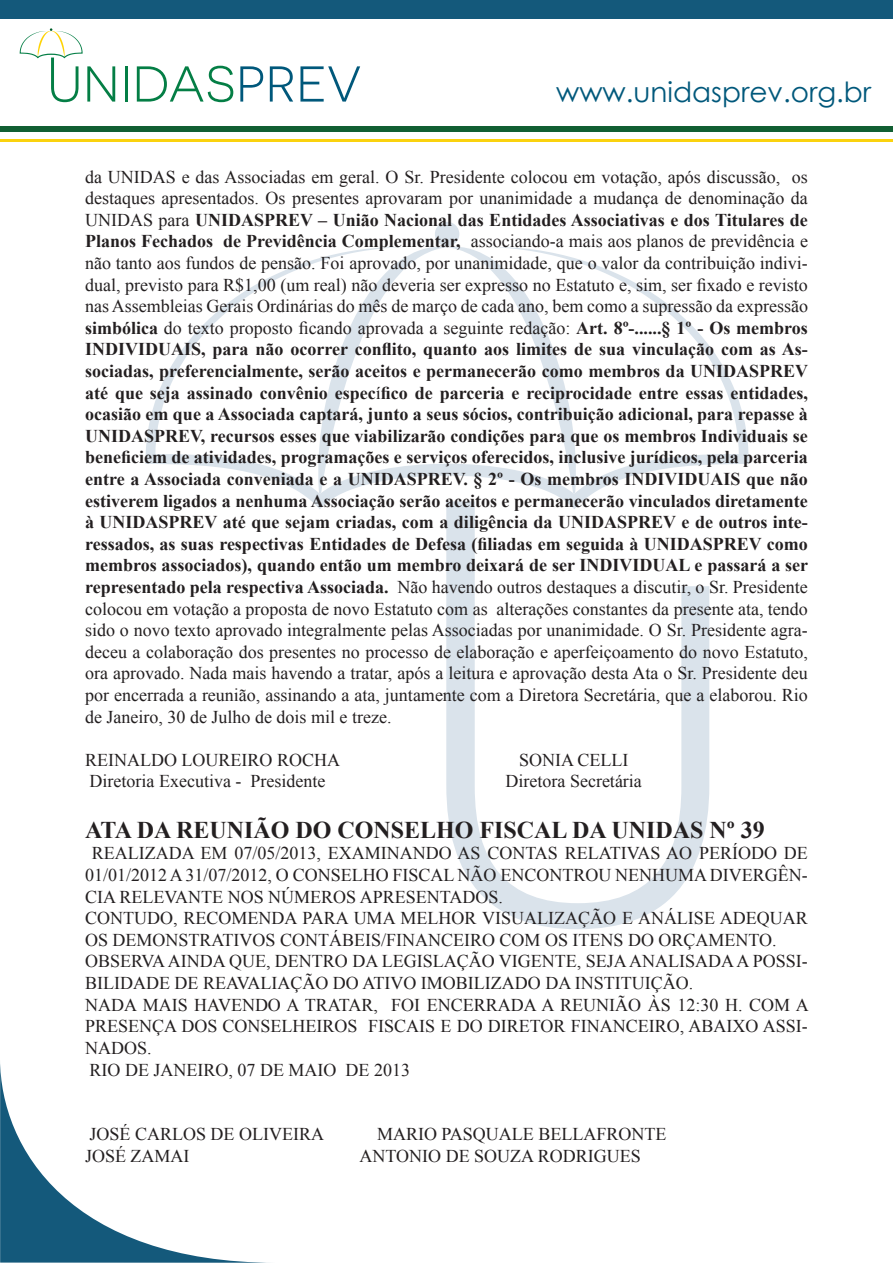
<style>
.page{position:relative;width:893px;height:1263px;background:#fff}
.page>*{position:absolute;margin:0;border:0;box-sizing:border-box;transform-origin:0 0}
.t1{font:27.9px "Century Gothic";color:#00587b}
.t2{font:700 24px "Times New Roman";color:#231f20}
.t3{font:700 18px/21.6px "Times New Roman";color:#231f20;text-align:justify}
.t4{font:18px/21.6px "Times New Roman";color:#231f20}
.s1{font-weight:400}
</style>
<div class="page">
<svg style="left:0;top:1064px;width:269px;height:199px"></svg>
<hr style="left:125px;top:66px;width:2px;height:36px;background:#047e45">
<svg style="left:137px;top:66px;width:96px;height:36px"></svg>
<svg style="left:240px;top:66px;width:23px;height:36px"></svg>
<svg style="left:270px;top:66px;width:23px;height:36px"></svg>
<svg style="left:300px;top:66px;width:60px;height:36px"></svg>
<svg style="left:20px;top:28px;width:95px;height:74px"></svg>
<svg style="left:446px;top:509px;width:263px;height:420px"></svg>
<svg style="left:145px;top:247px;width:604px;height:262px"></svg>
<div style="left:435px;top:222px;width:24px;height:24px;background:#dae3eb;border-radius:50%"></div>
<div style="left:0;top:126px;width:893px;height:5px;background:#115f32"></div>
<hr style="left:0;top:139px;width:893px;height:3px;background:#fad20e">
<div style="left:0;top:0;width:893px;height:18px;background:#14597b"></div>
<h1 class="t1" style="left:556px;top:73px;width:317px">www.unidasprev.org.br</h1>
<p class="t3" style="left:85px;top:165px;width:725px"><span class="s1">da UNIDAS e das Associadas em geral. O Sr. Presidente colocou em votação, após discussão, os destaques apresentados. Os presentes aprovaram por unanimidade a mudança de denominação da UNIDAS para</span> UNIDASPREV – União Nacional das Entidades Associativas e dos Titulares de Planos Fechados de Previdência Complementar, <span class="s1">associando-a mais aos planos de previdência e não tanto aos fundos de pensão. Foi aprovado, por unanimidade, que o valor da contribuição indivi&shy;dual, previsto para R$1,00 (um real) não deveria ser expresso no Estatuto e, sim, ser fixado e revisto nas Assembleias Gerais Ordinárias do mês de março de cada ano, bem como a supressão da expressão </span>simbólica <span class="s1">do texto proposto ficando aprovada a seguinte redação:</span> Art. 8º-......§ 1º - Os membros INDIVIDUAIS, para não ocorrer conflito, quanto aos limites de sua vinculação com as As&shy;sociadas, preferencialmente, serão aceitos e permanecerão como membros da UNIDASPREV até que seja assinado convênio espec<span class="s1">í</span>fico de parceria e reciprocidade entre essas entidades, ocasião em que a Associada captará, junto a seus sócios, contribuição adicional, para repasse à UNIDASPREV, recursos esses que viabilizarão condições para que os membros Individuais se beneficiem de atividades, programações e serviços oferecidos, inclusive jurídicos, pela parceria entre a Associada conveniada e a UNIDASPREV. § 2º - Os membros INDIVIDUAIS que não estiverem ligados a nenhuma Associação serão aceitos e permanecerão vinculados diretamente à UNIDASPREV até que sejam criadas, com a diligência da UNIDASPREV e de outros inte&shy;ressados, as suas respectivas Entidades de Defesa (filiadas em seguida à UNIDASPREV como membros associados), quando então um membro deixará de ser INDIVIDUAL e passará a ser representado pela respectiva Associada. <span class="s1">Não havendo outros destaques a discutir, o Sr. Presidente colocou em votação a proposta de novo Estatuto com as alterações constantes da presente ata, tendo sido o novo texto aprovado integralmente pelas Associadas por unanimidade. O Sr. Presidente agra&shy;deceu a colaboração dos presentes no processo de elaboração e aperfeiçoamento do novo Estatuto, ora aprovado. Nada mais havendo a tratar, após a leitura e aprovação desta Ata o Sr. Presidente deu por encerrada a reunião, assinando a ata, juntamente com a Diretora Secretária, que a elaborou. Rio de Janeiro, 30 de Julho de dois mil e treze.</span></p>
<p class="t4" style="left:85px;top:749px;width:256px">REINALDO LOUREIRO ROCHA</p>
<p class="t4" style="left:519px;top:749px;width:111px">SONIA CELLI</p>
<p class="t4" style="left:90px;top:770px;width:237px">Diretoria Executiva - Presidente</p>
<p class="t4" style="left:505px;top:770px;width:138px">Diretora Secretária</p>
<h2 class="t2" style="left:85px;top:813px;width:681px">ATA DA REUNIÃO DO CONSELHO FISCAL DA UNIDAS Nº 39</h2>
<p class="t4" style="left:85px;top:842px;width:725px;text-indent:7px">REALIZADA EM 07/05/2013, EXAMINANDO AS CONTAS RELATIVAS AO PERÍODO DE 01/01/2012 A 31/07/2012, O CONSELHO FISCAL NÃO ENCONTROU NENHUMA DIVERGÊN-CIA RELEVANTE NOS NÚMEROS APRESENTADOS.<br>CONTUDO, RECOMENDA PARA UMA MELHOR VISUALIZAÇÃO E ANÁLISE ADEQUAR OS DEMONSTRATIVOS CONTÁBEIS/FINANCEIRO COM OS ITENS DO ORÇAMENTO.<br>OBSERVA AINDA QUE, DENTRO DA LEGISLAÇÃO VIGENTE, SEJA ANALISADA A POSSI-BILIDADE DE REAVALIAÇÃO DO ATIVO IMOBILIZADO DA INSTITUIÇÃO.<br>NADA MAIS HAVENDO A TRATAR, FOI ENCERRADA A REUNIÃO ÀS 12:30 H. COM A PRESENÇA DOS CONSELHEIROS FISCAIS E DO DIRETOR FINANCEIRO, ABAIXO ASSI-NADOS.<br>RIO DE JANEIRO, 07 DE MAIO DE 2013</p>
<p class="t4" style="left:90px;top:1123px;width:236px">JOSÉ CARLOS DE OLIVEIRA</p>
<p class="t4" style="left:377px;top:1123px;width:291px">MARIO PASQUALE BELLAFRONTE</p>
<p class="t4" style="left:85px;top:1145px;width:106px">JOSÉ ZAMAI</p>
<p class="t4" style="left:360px;top:1145px;width:283px">ANTONIO DE SOUZA RODRIGUES</p>
</div>
